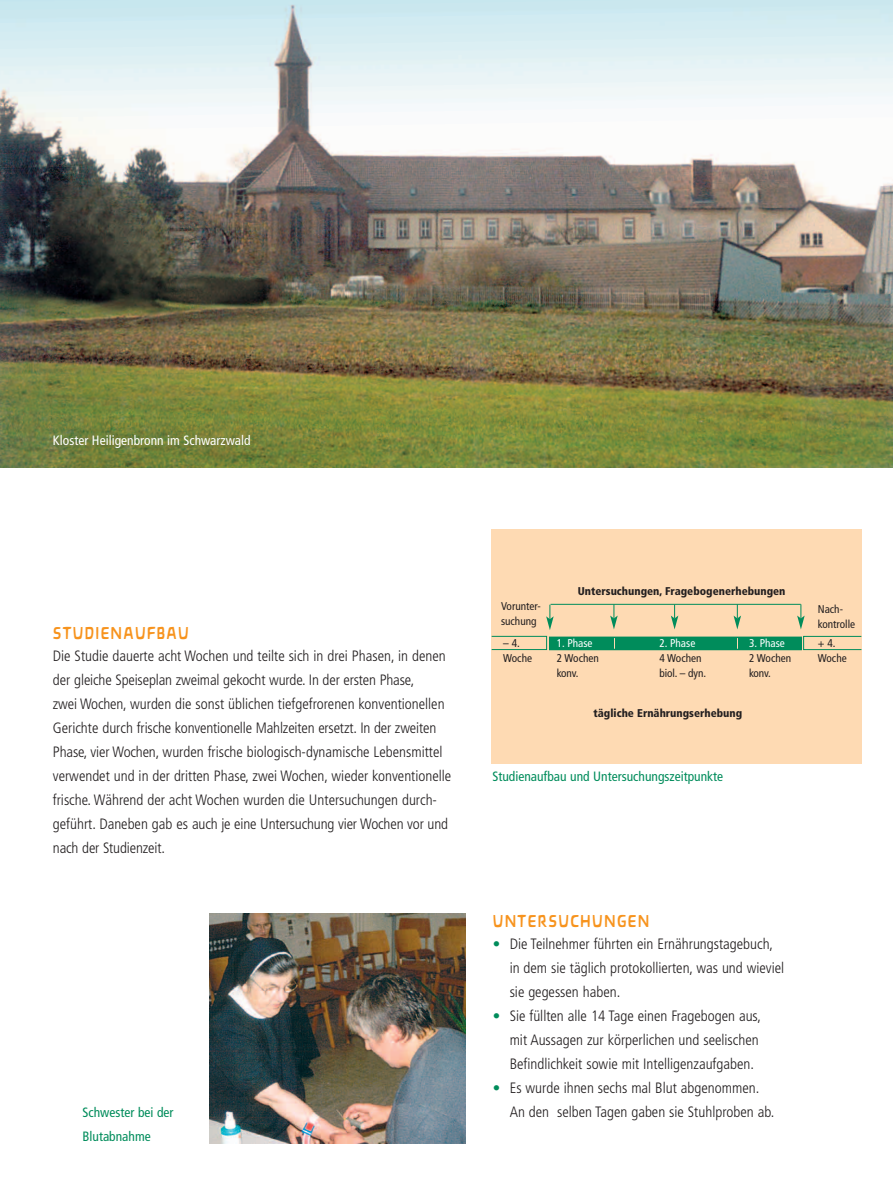
<style>
.page{position:relative;width:893px;height:1190px;background:#fff}
.page>*{position:absolute;margin:0;border:0;box-sizing:border-box;transform-origin:0 0}
.t1{font:700 condensed 18px "Novalis";letter-spacing:.055em;color:#f7931d}
.t2{font:300 condensed 15px/24px "Frutiger";color:#231f20}
.t3{font:condensed 13.5px/24px "Frutiger";color:#008c5b}
.t4{font:condensed 13.5px "Frutiger";color:#fff}
.t5{font:condensed 11.25px/15px "Frutiger";color:#231f20}
.t6{font:900 condensed 11.25px "Frutiger";color:#231f20}
.t7{font:condensed 11.25px "Frutiger";color:#fff}
.s1{color:#008c5b}
</style>
<div class="page">
<div style="left:491px;top:529px;width:371px;height:234px;background:#fedab3"></div>
<img style="left:0;top:0;width:893px;height:467px">
<img style="left:209px;top:914px;width:257px;height:229px">
<div style="left:549px;top:637px;width:253px;height:13px;border:2px solid #008c5b"></div>
<svg style="left:546px;top:605px;width:8px;height:25px"></svg>
<svg style="left:610px;top:605px;width:8px;height:24px"></svg>
<svg style="left:671px;top:605px;width:7px;height:24px"></svg>
<svg style="left:734px;top:605px;width:7px;height:24px"></svg>
<svg style="left:797px;top:604px;width:8px;height:25px"></svg>
<div style="left:803px;top:636px;width:59px;height:14px;border:1px solid #008c5b"></div>
<div style="left:491px;top:636px;width:56px;height:14px;border:1px solid #008c5b"></div>
<hr style="left:551px;top:604px;width:250px;height:1px;background:#008c5b">
<div style="left:549px;top:638px;width:65px;height:12px;background:#008c5b"></div>
<div style="left:616px;top:638px;width:121px;height:12px;background:#008c5b"></div>
<div style="left:739px;top:638px;width:63px;height:12px;background:#008c5b"></div>
<p class="t4" style="left:53px;top:435px;width:199px">Kloster Heiligenbronn im Schwarzwald</p>
<p class="t1" style="left:53px;top:626px;width:138px">STUDIENAUFBAU</p>
<p class="t2" style="left:53px;top:645px;width:400px">Die Studie dauerte acht Wochen und teilte sich in drei Phasen, in denen der gleiche Speiseplan zweimal gekocht wurde. In der ersten Phase,<br>zwei Wochen, wurden die sonst üblichen tiefgefrorenen konventionellen Gerichte durch frische konventionelle Mahlzeiten ersetzt. In der zweiten Phase, vier Wochen, wurden frische biologisch-dynamische Lebensmittel verwendet und in der dritten Phase, zwei Wochen, wieder konventionelle frische. Während der acht Wochen wurden die Untersuchungen durch&shy;geführt. Daneben gab es auch je eine Untersuchung vier Wochen vor und nach der Studienzeit.</p>
<p class="t3" style="left:83px;top:1101px;width:93px">Schwester bei der<br>Blutabnahme</p>
<p class="t6" style="left:578px;top:586px;width:209px">Untersuchungen, Fragebogenerhebungen</p>
<p class="t5" style="left:501px;top:599px;width:41px">Vorunter&shy;suchung</p>
<p class="t5" style="left:503px;top:636px;width:30px">– 4.<br>Woche</p>
<p class="t5" style="left:818px;top:636px;width:30px">+ 4.<br>Woche</p>
<p class="t5" style="left:818px;top:603px;width:39px">Nach&shy;kontrolle</p>
<p class="t7" style="left:749px;top:638px;width:37px">3. Phase</p>
<p class="t5" style="left:749px;top:651px;width:44px">2 Wochen konv.</p>
<p class="t7" style="left:659px;top:638px;width:37px">2. Phase</p>
<p class="t5" style="left:659px;top:651px;width:48px">4 Wochen biol. – dyn.</p>
<p class="t7" style="left:557px;top:638px;width:37px">1. Phase</p>
<p class="t5" style="left:557px;top:651px;width:44px">2 Wochen konv.</p>
<p class="t6" style="left:594px;top:708px;width:150px">tägliche Ernährungserhebung</p>
<p class="t3" style="left:492px;top:765px;width:232px">Studienaufbau und Untersuchungszeitpunkte</p>
<p class="t1" style="left:493px;top:914px;width:159px">UNTERSUCHUNGEN</p>
<p class="t2" style="left:510px;top:933px;width:276px;text-indent:-17px"><span class="s1">•</span> Die Teilnehmer führten ein Ernährungstagebuch, in dem sie täglich protokollierten, was und wieviel sie gegessen haben.</p>
<p class="t2" style="left:510px;top:1005px;width:253px;text-indent:-17px"><span class="s1">•</span> Sie füllten alle 14 Tage einen Fragebogen aus, mit Aussagen zur körperlichen und seelischen<br>Befindlichkeit sowie mit Intelligenzaufgaben.</p>
<p class="t2" style="left:510px;top:1077px;width:266px;text-indent:-17px"><span class="s1">•</span> Es wurde ihnen sechs mal Blut abgenommen.<br>An den selben Tagen gaben sie Stuhlproben ab.</p>
</div>
